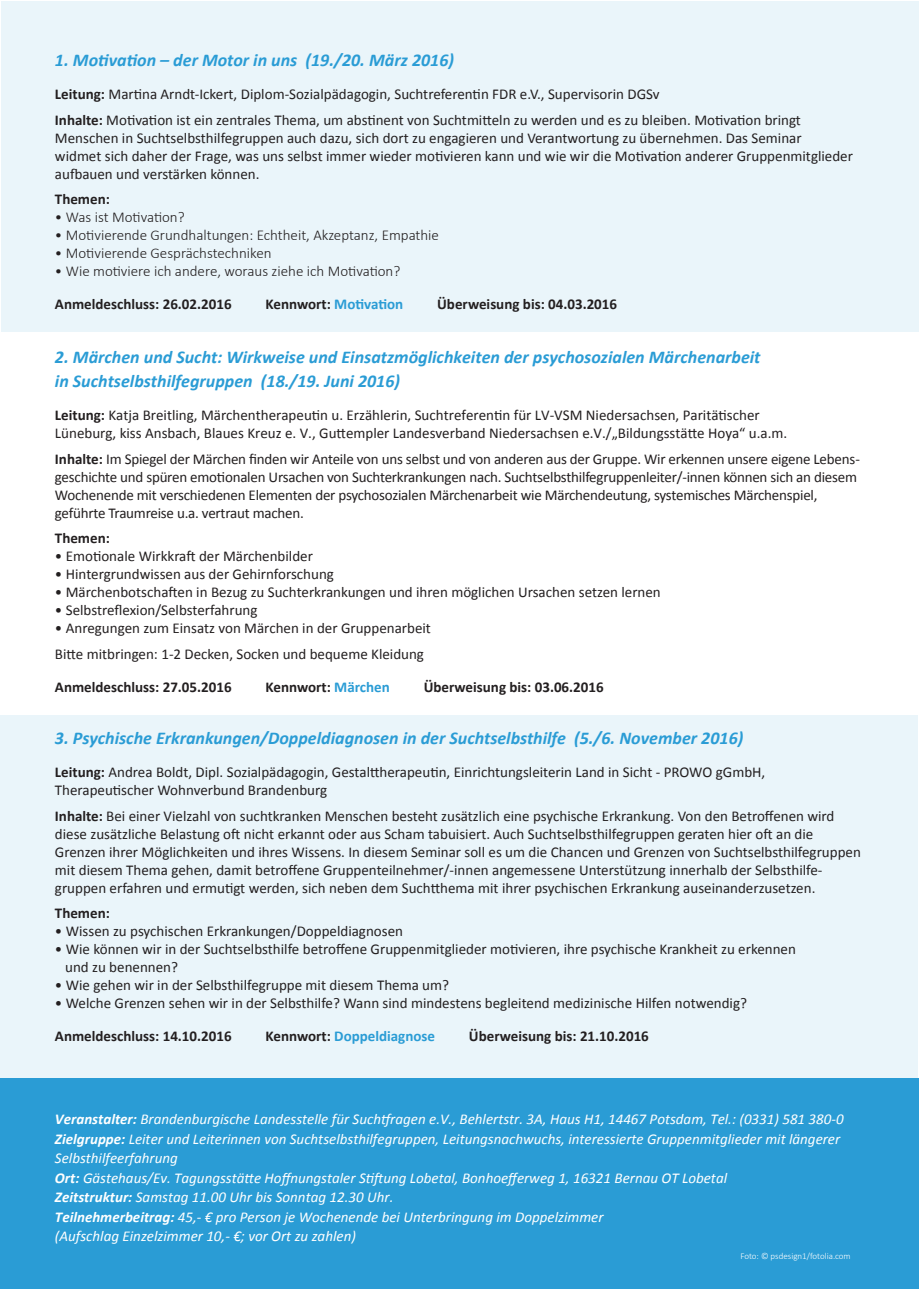
<style>
.page{position:relative;width:919px;height:1289px;background:#fff}
.page>*{position:absolute;margin:0;border:0;box-sizing:border-box;transform-origin:0 0}
.t1{font:italic 700 18px/24px "Calibri";color:#2a9cd5}
.t2{font:15px/18px "Calibri";color:#231f20}
.t3{font:italic 15px/19.5px "Calibri";color:#fff}
.t4{font:700 15px "Calibri";color:#231f20}
.t5{font:300 15px "Calibri";color:#231f20}
.t6{font:700 15px "Calibri";color:#2a9cd5}
.t7{font:300 9px "Calibri";color:#fff}
.s1{font-weight:700}
.s2{color:#231f20}
.s3{color:#2a9cd5}
</style>
<div class="page">
<div style="left:0;top:715px;width:918px;height:364px;background:#eaf5fa"></div>
<div style="left:0;top:1077px;width:918px;height:211px;background:#2a9cd5"></div>
<div style="left:1px;top:1px;width:917px;height:331px;background:#eaf5fa"></div>
<p class="t1" style="left:55px;top:48px;width:400px">1. Motivation – der Motor in uns (19./20. März 2016)</p>
<p class="t2" style="left:55px;top:81px;width:747px;line-height:25.5px"><span class="s1">Leitung:</span> Martina Arndt-Ickert, Diplom-Sozialpädagogin, Suchtreferentin FDR e.V., Supervisorin DGSv<br><span class="s1">Inhalte:</span> Motivation ist ein zentrales Thema, um abstinent von Suchtmitteln zu werden und es zu bleiben. Motivation bringt</p>
<p class="t2" style="left:55px;top:129px;width:799px">Menschen in Suchtselbsthilfegruppen auch dazu, sich dort zu engagieren und Verantwortung zu übernehmen. Das Seminar<br>widmet sich daher der Frage, was uns selbst immer wieder motivieren kann und wie wir die Motivation anderer Gruppenmitglieder aufbauen und verstärken können.</p>
<p class="t4" style="left:55px;top:189px;width:56px">Themen:</p>
<p class="t5" style="left:55px;top:208px;width:131px">• Was ist Motivation?</p>
<p class="t5" style="left:55px;top:226px;width:385px">• Motivierende Grundhaltungen: Echtheit, Akzeptanz, Empathie</p>
<p class="t5" style="left:55px;top:244px;width:218px">• Motivierende Gesprächstechniken</p>
<p class="t5" style="left:55px;top:262px;width:347px">• Wie motiviere ich andere, woraus ziehe ich Motivation?</p>
<p class="t4" style="left:55px;top:294px;width:178px">Anmeldeschluss: 26.02.2016</p>
<p class="t6" style="left:265px;top:294px;width:139px"><span class="s2">Kennwort:</span> Motivation</p>
<p class="t4" style="left:437px;top:294px;width:181px">Überweisung bis: 04.03.2016</p>
<p class="t1" style="left:55px;top:345px;width:707px">2. Märchen und Sucht: Wirkweise und Einsatzmöglichkeiten der psychosozialen Märchenarbeit in Suchtselbsthilfegruppen (18./19. Juni 2016)</p>
<p class="t2" style="left:55px;top:406px;width:733px"><span class="s1">Leitung:</span> Katja Breitling, Märchentherapeutin u. Erzählerin, Suchtreferentin für LV-VSM Niedersachsen, Paritätischer<br>Lüneburg, kiss Ansbach, Blaues Kreuz e. V., Guttempler Landesverband Niedersachsen e.V./„Bildungsstätte Hoya“ u.a.m.</p>
<p class="t2" style="left:55px;top:450px;width:806px"><span class="s1">Inhalte:</span> Im Spiegel der Märchen finden wir Anteile von uns selbst und von anderen aus der Gruppe. Wir erkennen unsere eigene Lebens&shy;geschichte und spüren emotionalen Ursachen von Suchterkrankungen nach. Suchtselbsthilfegruppenleiter/-innen können sich an diesem Wochenende mit verschiedenen Elementen der psychosozialen Märchenarbeit wie Märchendeutung, systemisches Märchenspiel, geführte Traumreise u.a. vertraut machen.</p>
<p class="t4" style="left:55px;top:528px;width:56px">Themen:</p>
<p class="t2" style="left:55px;top:547px;width:259px">• Emotionale Wirkkraft der Märchenbilder</p>
<p class="t2" style="left:55px;top:565px;width:280px">• Hintergrundwissen aus der Gehirnforschung</p>
<p class="t2" style="left:55px;top:583px;width:607px">• Märchenbotschaften in Bezug zu Suchterkrankungen und ihren möglichen Ursachen setzen lernen</p>
<p class="t2" style="left:55px;top:601px;width:204px">• Selbstreflexion/Selbsterfahrung</p>
<p class="t2" style="left:55px;top:615px;width:377px;line-height:25.5px">• Anregungen zum Einsatz von Märchen in der Gruppenarbeit<br>Bitte mitbringen: 1-2 Decken, Socken und bequeme Kleidung</p>
<p class="t4" style="left:55px;top:677px;width:178px">Anmeldeschluss: 27.05.2016</p>
<p class="t4" style="left:265px;top:677px;width:126px">Kennwort: <span class="s3">Märchen</span></p>
<p class="t4" style="left:423px;top:677px;width:181px">Überweisung bis: 03.06.2016</p>
<p class="t1" style="left:55px;top:726px;width:690px">3. Psychische Erkrankungen/Doppeldiagnosen in der Suchtselbsthilfe (5./6. November 2016)</p>
<p class="t2" style="left:55px;top:763px;width:711px"><span class="s1">Leitung:</span> Andrea Boldt, Dipl. Sozialpädagogin, Gestalttherapeutin, Einrichtungsleiterin Land in Sicht - PROWO gGmbH,<br>Therapeutischer Wohnverbund Brandenburg</p>
<p class="t2" style="left:55px;top:807px;width:807px"><span class="s1">Inhalte:</span> Bei einer Vielzahl von suchtkranken Menschen besteht zusätzlich eine psychische Erkrankung. Von den Betroffenen wird diese zusätzliche Belastung oft nicht erkannt oder aus Scham tabuisiert. Auch Suchtselbsthilfegruppen geraten hier oft an die Grenzen ihrer Möglichkeiten und ihres Wissens. In diesem Seminar soll es um die Chancen und Grenzen von Suchtselbsthilfegruppen mit diesem Thema gehen, damit betroffene Gruppenteilnehmer/-innen angemessene Unterstützung innerhalb der Selbsthilfe&shy;gruppen erfahren und ermutigt werden, sich neben dem Suchtthema mit ihrer psychischen Erkrankung auseinanderzusetzen.</p>
<p class="t4" style="left:55px;top:903px;width:56px">Themen:</p>
<p class="t2" style="left:55px;top:922px;width:349px">• Wissen zu psychischen Erkrankungen/Doppeldiagnosen</p>
<p class="t2" style="left:65px;top:940px;width:732px;text-indent:-10px">• Wie können wir in der Suchtselbsthilfe betroffene Gruppenmitglieder motivieren, ihre psychische Krankheit zu erkennen und zu benennen?</p>
<p class="t2" style="left:55px;top:976px;width:395px">• Wie gehen wir in der Selbsthilfegruppe mit diesem Thema um?</p>
<p class="t2" style="left:55px;top:994px;width:693px">• Welche Grenzen sehen wir in der Selbsthilfe? Wann sind mindestens begleitend medizinische Hilfen notwendig?</p>
<p class="t4" style="left:55px;top:1026px;width:178px">Anmeldeschluss: 14.10.2016</p>
<p class="t6" style="left:265px;top:1026px;width:171px"><span class="s2">Kennwort:</span> Doppeldiagnose</p>
<p class="t4" style="left:469px;top:1026px;width:181px">Überweisung bis: 21.10.2016</p>
<p class="t3" style="left:55px;top:1108px;width:790px"><span class="s1">Veranstalter:</span> Brandenburgische Landesstelle für Suchtfragen e.V., Behlertstr. 3A, Haus H1, 14467 Potsdam, Tel.: (0331) 581 380-0<br><span class="s1">Zielgruppe:</span> Leiter und Leiterinnen von Suchtselbsthilfegruppen, Leitungsnachwuchs, interessierte Gruppenmitglieder mit längerer Selbsthilfeerfahrung<br><span class="s1">Ort:</span> Gästehaus/Ev. Tagungsstätte Hoffnungstaler Stiftung Lobetal, Bonhoefferweg 1, 16321 Bernau OT Lobetal<br><span class="s1">Zeitstruktur:</span> Samstag 11.00 Uhr bis Sonntag 12.30 Uhr.<br><span class="s1">Teilnehmerbeitrag:</span> 45,- € pro Person je Wochenende bei Unterbringung im Doppelzimmer<br>(Aufschlag Einzelzimmer 10,- €; vor Ort zu zahlen)</p>
<p class="t7" style="left:740px;top:1250px;width:112px">Foto: © psdesign1/fotolia.com</p>
</div>
